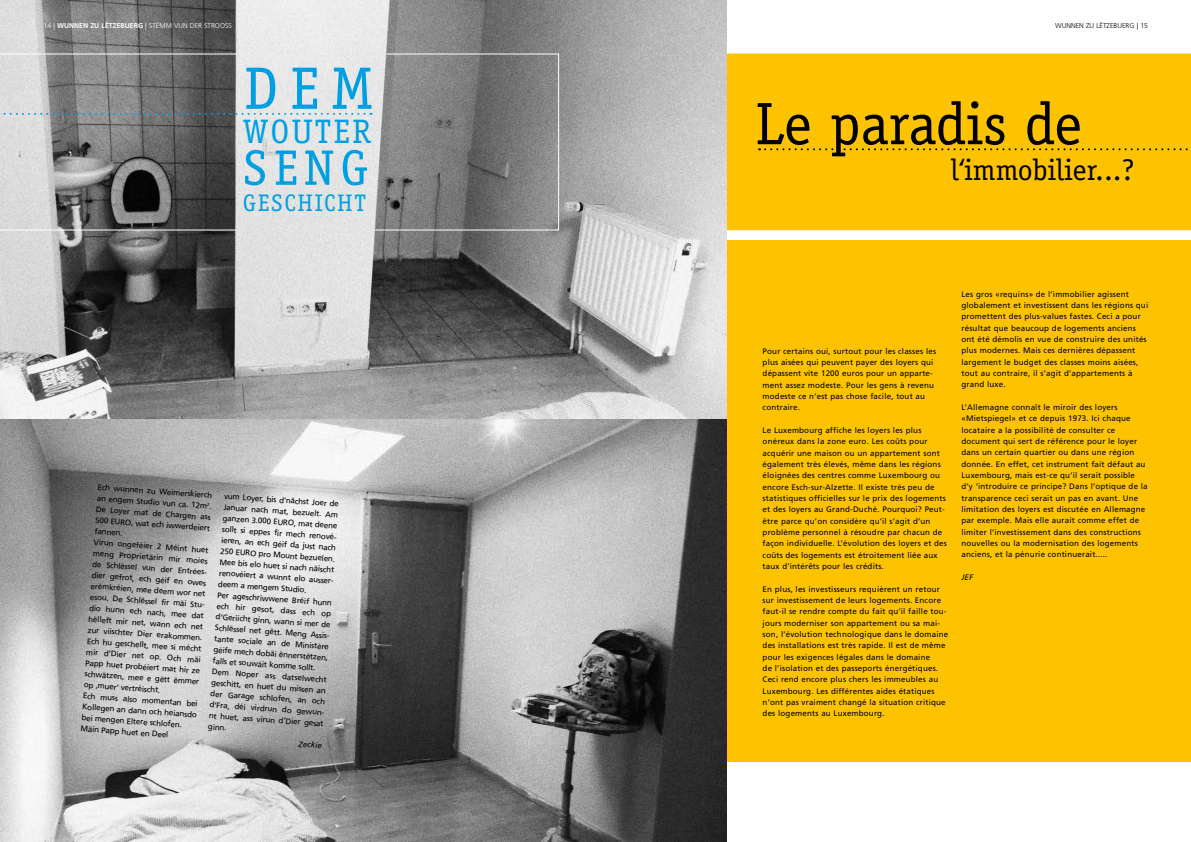
<style>
.page{position:relative;width:1191px;height:842px;background:#fff}
.page>*{position:absolute;margin:0;border:0;box-sizing:border-box;transform-origin:0 0}
.t1{font:60px "Officina Serif";color:#000}
.t2{font:60px "Officina Serif";color:#009fe3}
.t3{font:50px "Officina Serif";color:#009fe3}
.t4{font:34px "Officina Serif";letter-spacing:.07em;color:#009fe3}
.t5{font:30px "Officina Serif";color:#000}
.t6{font:24px "Officina Serif";letter-spacing:.07em;color:#009fe3}
.t7{font:8px/11.3px "Frutiger";letter-spacing:.02em;color:#000}
.t8{font:italic 8px "Frutiger";color:#000}
.t9{font:300 7px "Frutiger";color:#fff}
.t10{font:300 7px "Frutiger";color:#000}
.s1{font-weight:700}
</style>
<div class="page">
<div style="left:727px;top:54px;width:464px;height:176px;background:#fdc300"></div>
<div style="left:713px;top:240px;width:478px;height:522px;background:#fdc300"></div>
<img style="left:0;top:0;width:727px;height:842px">
<svg style="left:759px;top:148px;width:432px;height:2px"></svg>
<svg style="left:0;top:54px;width:559px;height:176px"></svg>
<p class="t9" style="left:44px;top:22px;width:190px">14 | <span class="s1">WUNNEN ZU LËTZEBUERG</span> | STËMM VUN DER STROOSS</p>
<p class="t10" style="left:1055px;top:22px;width:94px">WUNNEN ZU LËTZEBUERG | 15</p>
<h1 class="t2" style="left:244px;top:53px;width:130px">DEM</h1>
<h3 class="t4" style="left:243px;top:111px;width:130px">WOUTER</h3>
<h2 class="t3" style="left:243px;top:139px;width:126px">SENG</h2>
<h3 class="t6" style="left:243px;top:189px;width:124px">GESCHICHT</h3>
<p class="t7" style="left:98px;top:482px;width:116px;line-height:11px;rotate:4deg">Ech wunnen zu Weimerskierch an engem Studio vun ca. 12m<sup>2</sup>.<br>De Loyer mat de Chargen ass<br>500 EURO, wat ech iwwerdeiert fannen.<br>Virun ongeféier 2 Méint huet meng Proprietärin mir moies de Schlëssel vun der Entrées&shy;dier gefrot, ech géif en owes erëmkréien, mee deem wor net esou. De Schlëssel fir mäi Stu&shy;dio hunn ech nach, mee dat hëlleft mir net, wann ech net zur viischter Dier erakommen.<br>Ech hu geschellt, mee si mécht mir d‘Dier net op. Och mäi<br>Papp huet probéiert mat hir ze schwätzen, mee e gëtt ëmmer op ‚muer‘ vertréischt.<br>Ech muss also momentan bei<br>Kollegen an dann och heiansdo bei mengen Eltere schlofen.<br>Mäin Papp huet en Deel</p>
<p class="t7" style="left:225px;top:490px;width:118px;line-height:11px;rotate:4deg">vum Loyer, bis d’nächst Joer de<br>Januar nach mat, bezuelt. Am ganzen 3.000 EURO, mat deene sollt si eppes fir mech renové&shy;ieren, an ech géif da just nach<br>250 EURO pro Mount bezuelen.<br>Mee bis elo huet si nach näischt renovéiert a wunnt elo ausser&shy;deem a mengem Studio.<br>Per ageschriwwene Bréif hunn ech hir gesot, dass ech op d’Geriicht ginn, wann si mer de<br>Schlëssel net gëtt. Meng Assis&shy;tante sociale an de Ministère géife mech dobäi ënnerstëtzen, falls et souwäit komme sollt.<br>Dem Noper ass datselwecht geschitt, en huet du missen an der Garage schlofen, an och d‘Fra, déi virdrun do gewun&shy;nt huet, ass virun d‘Dier gesat ginn.</p>
<p class="t8" style="left:299px;top:739px;width:25px;rotate:4deg">Zeckie</p>
<h1 class="t1" style="left:755px;top:89px;width:328px">Le paradis de</h1>
<h3 class="t5" style="left:950px;top:153px;width:185px">l‘immobilier...?</h3>
<p class="t7" style="left:762px;top:345px;width:175px">Pour certains oui, surtout pour les classes les plus aisées qui peuvent payer des loyers qui dépassent vite 1200 euros pour un apparte&shy;ment assez modeste. Pour les gens à revenu modeste ce n’est pas chose facile, tout au contraire.</p>
<p class="t7" style="left:762px;top:424px;width:186px">Le Luxembourg affiche les loyers les plus onéreux dans la zone euro. Les coûts pour acquérir une maison ou un appartement sont également très élevés, même dans les régions éloignées des centres comme Luxembourg ou encore Esch-sur-Alzette. Il existe très peu de statistiques officielles sur le prix des logements et des loyers au Grand-Duché. Pourquoi? Peut&shy;être parce qu’on considère qu’il s’agit d’un problème personnel à résoudre par chacun de façon individuelle. L’évolution des loyers et des coûts des logements est étroitement liée aux taux d’intérêts pour les crédits.</p>
<p class="t7" style="left:762px;top:583px;width:187px">En plus, les investisseurs requièrent un retour sur investissement de leurs logements. Encore faut-il se rendre compte du fait qu’il faille tou&shy;jours moderniser son appartement ou sa mai&shy;son, l’évolution technologique dans le domaine des installations est très rapide. Il est de même pour les exigences légales dans le domaine<br>de l’isolation et des passeports énergétiques.<br>Ceci rend encore plus chers les immeubles au Luxembourg. Les différentes aides étatiques n’ont pas vraiment changé la situation critique des logements au Luxembourg.</p>
<p class="t7" style="left:961px;top:288px;width:188px">Les gros «requins» de l’immobilier agissent globalement et investissent dans les régions qui promettent des plus-values fastes. Ceci a pour résultat que beaucoup de logements anciens ont été démolis en vue de construire des unités plus modernes. Mais ces dernières dépassent largement le budget des classes moins aisées, tout au contraire, il s’agit d’appartements à grand luxe.</p>
<p class="t7" style="left:961px;top:402px;width:188px">L’Allemagne connaît le miroir des loyers «Mietspiegel» et ce depuis 1973. Ici chaque locataire a la possibilité de consulter ce document qui sert de référence pour le loyer dans un certain quartier ou dans une région donnée. En effet, cet instrument fait défaut au Luxembourg, mais est-ce qu’il serait possible d’y ‘introduire ce principe? Dans l’optique de la transparence ceci serait un pas en avant. Une limitation des loyers est discutée en Allemagne par exemple. Mais elle aurait comme effet de limiter l’investissement dans des constructions nouvelles ou la modernisation des logements anciens, et la pénurie continuerait.....</p>
<p class="t8" style="left:961px;top:573px;width:13px">JEF</p>
</div>
